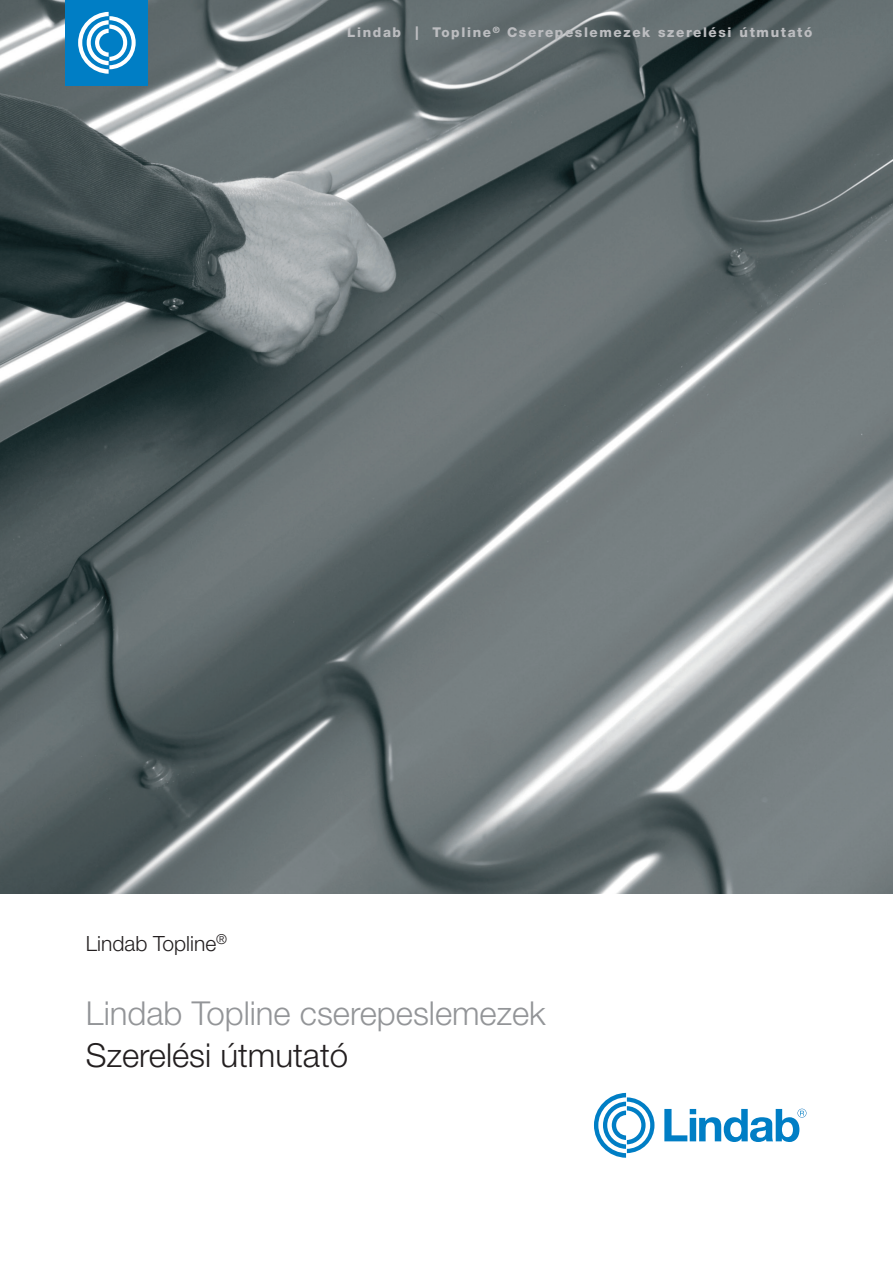
<style>
.page{position:relative;width:893px;height:1263px;background:#fff}
.page>*{position:absolute;margin:0;border:0;box-sizing:border-box;transform-origin:0 0}
.t1{font:300 33px "Helvetica Neue LT Pro";color:#939598}
.t2{font:300 33px "Helvetica Neue LT Pro";color:#231f20}
.t3{font:300 21px "Helvetica Neue LT Pro";color:#231f20}
.t4{font:800 13.5px "Helvetica Neue LT Pro";letter-spacing:.12em;color:#bcbdc0}
</style>
<div class="page">
<img style="left:0;top:0;width:893px;height:893px">
<div style="left:65px;top:0;width:82px;height:85px;background:#007ec5"></div>
<svg style="left:78px;top:12px;width:58px;height:62px"></svg>
<svg style="left:664px;top:1109px;width:142px;height:33px"></svg>
<svg style="left:594px;top:1093px;width:60px;height:65px"></svg>
<p class="t4" style="left:347px;top:24px;width:467px">Lindab | Topline<sup>®</sup> Cserepeslemezek szerelési útmutató</p>
<h2 class="t3" style="left:86px;top:930px;width:143px">Lindab Topline<sup>®</sup></h2>
<h1 class="t1" style="left:86px;top:993px;width:461px">Lindab Topline cserepeslemezek</h1>
<h1 class="t2" style="left:86px;top:1035px;width:264px">Szerelési útmutató</h1>
</div>
